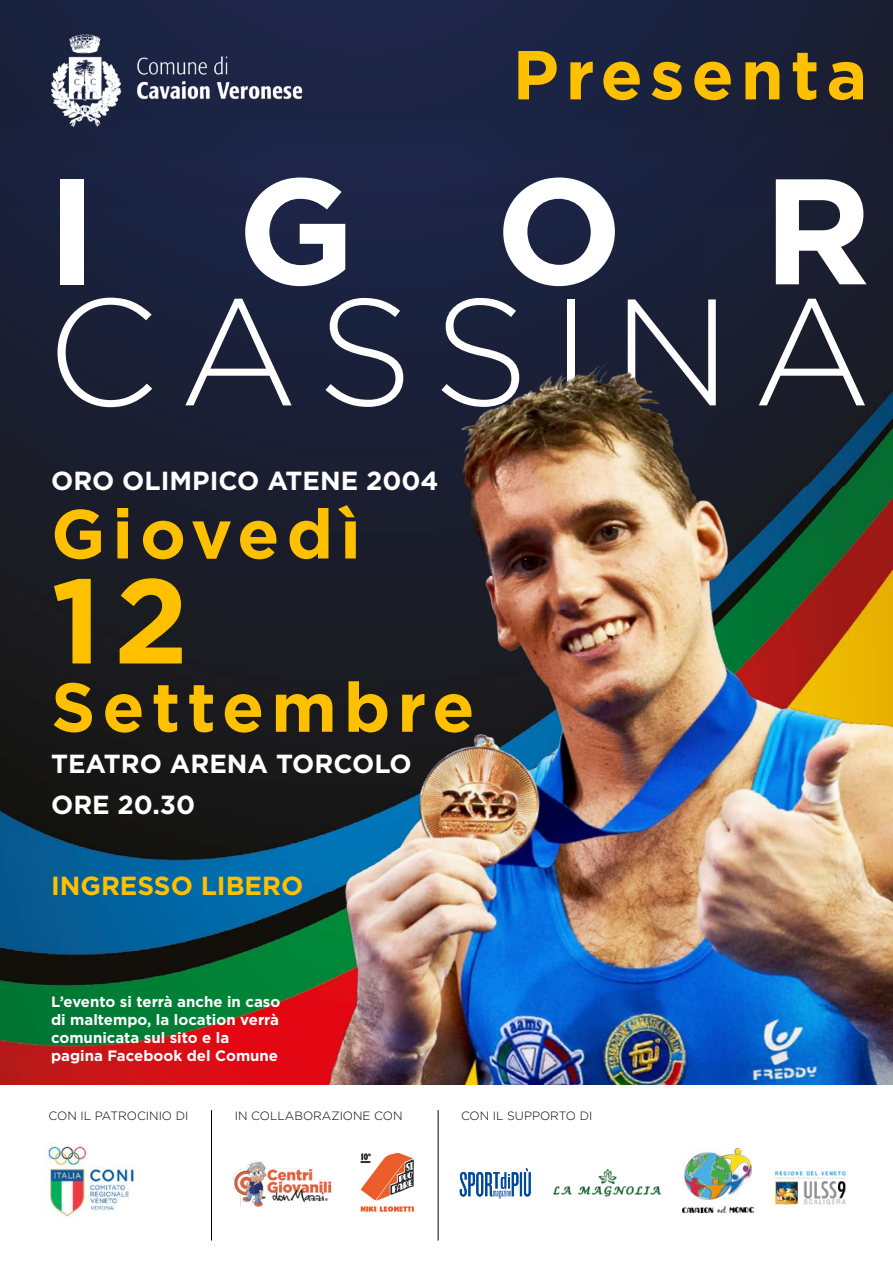
<style>
.page{position:relative;width:893px;height:1263px;background:#fff}
.page>*{position:absolute;margin:0;border:0;box-sizing:border-box;transform-origin:0 0}
.t1{font:300 151.35px "Gotham";letter-spacing:.135em;color:#fff}
.t2{font:700 150px "Gotham";color:#fff}
.t3{font:700 120px "Gotham";color:#ffc000}
.t4{font:700 69.15px "Gotham";letter-spacing:.1em;color:#ffc000}
.t5{font:700 26.1px/40.8px "Gotham";color:#fff}
.t6{font:700 26.1px "Gotham";color:#ffc000}
.t7{font:700 15px/18px "Gotham";color:#fff}
.t8{font:300 12px "Gotham";color:#000}
</style>
<div class="page">
<img style="left:0;top:208px;width:893px;height:877px">
<img style="left:0;top:0;width:893px;height:208px">
<img style="left:265px;top:275px;width:628px;height:810px">
<img style="left:51px;top:35px;width:253px;height:92px">
<img style="left:234px;top:1161px;width:98px;height:46px">
<svg style="left:460px;top:1168px;width:71px;height:30px"></svg>
<img style="left:682px;top:1148px;width:71px;height:64px">
<img style="left:775px;top:1171px;width:70px;height:33px">
<img style="left:553px;top:1168px;width:109px;height:29px">
<hr style="left:211px;top:1110px;width:1px;height:130px;background:#000">
<hr style="left:438px;top:1110px;width:1px;height:130px;background:#000">
<img style="left:43px;top:1143px;width:92px;height:74px">
<svg style="left:361px;top:1153px;width:53px;height:59px"></svg>
<h3 class="t4" style="left:513px;top:29px;width:356px">Presenta</h3>
<h2 class="t2" style="left:46px;top:132px;width:827px">IGOR</h2>
<h1 class="t1" style="left:46px;top:256px;width:827px">CASSINA</h1>
<h3 class="t5" style="left:51px;top:460px;width:389px">ORO OLIMPICO ATENE 2004</h3>
<h3 class="t4" style="left:51px;top:488px;width:311px">Giovedì</h3>
<h3 class="t3" style="left:51px;top:541px;width:139px">12</h3>
<h3 class="t4" style="left:51px;top:661px;width:425px">Settembre</h3>
<h3 class="t5" style="left:51px;top:743px;width:362px">TEATRO ARENA TORCOLO<br>ORE 20.30</h3>
<h3 class="t6" style="left:51px;top:869px;width:254px">INGRESSO LIBERO</h3>
<p class="t7" style="left:51px;top:992px;width:231px">L’evento si terrà anche in caso di maltempo, la location verrà comunicata sul sito e la pagina Facebook del Comune</p>
<p class="t8" style="left:49px;top:1108px;width:141px">CON IL PATROCINIO DI</p>
<p class="t8" style="left:235px;top:1108px;width:169px">IN COLLABORAZIONE CON</p>
<p class="t8" style="left:461px;top:1108px;width:133px">CON IL SUPPORTO DI</p>
</div>
